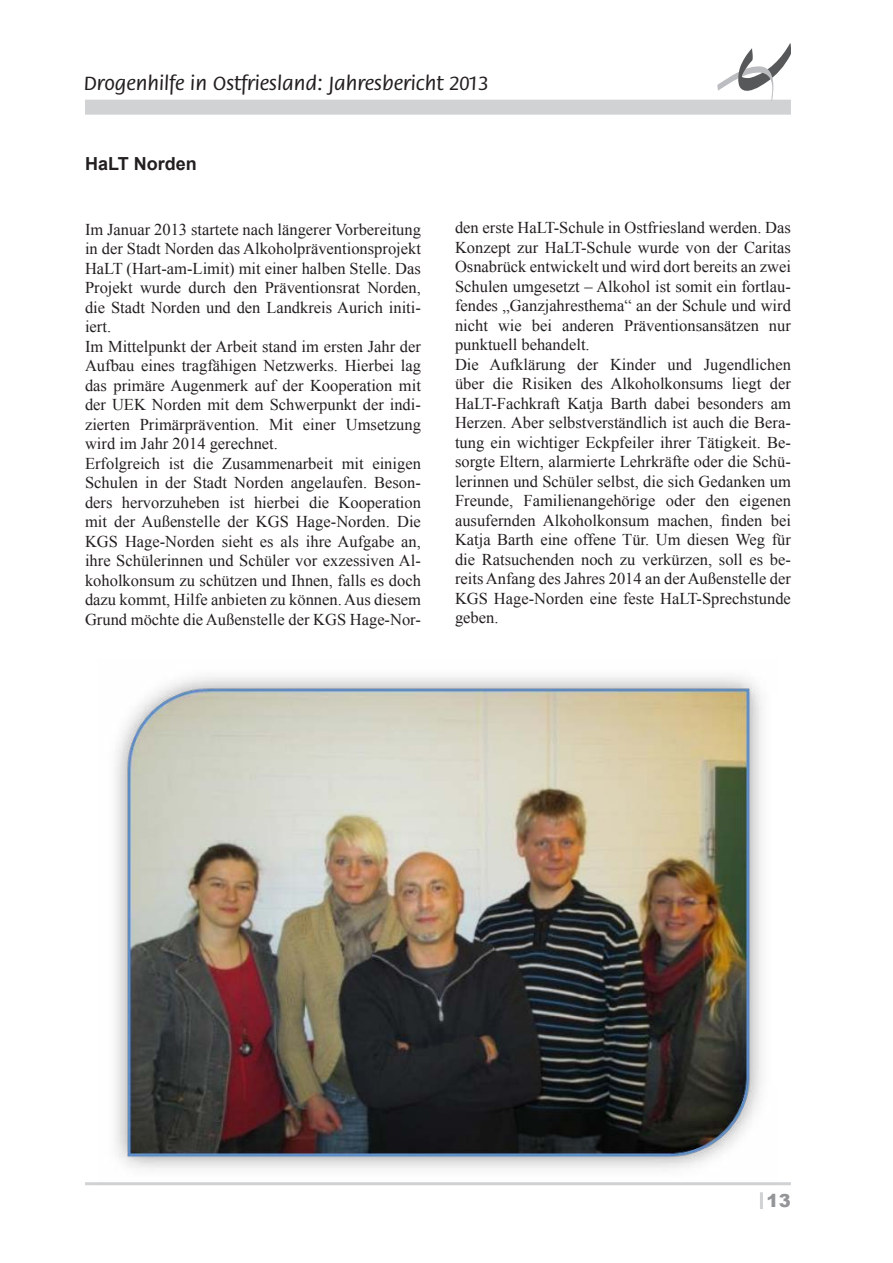
<style>
.page{position:relative;width:893px;height:1263px;background:#fff}
.page>*{position:absolute;margin:0;border:0;box-sizing:border-box;transform-origin:0 0}
.t1{font:500 21px "Flora";color:#231f20}
.t2{font:700 18px "Arial";color:#231f20}
.t3{font:900 18px "Arial";color:#939598}
.t4{font:16.5px/19.5px "Times New Roman";color:#231f20}
</style>
<div class="page">
<div style="left:85px;top:100px;width:706px;height:15px;background:#d1d2d4"></div>
<svg style="left:718px;top:43px;width:73px;height:57px"></svg>
<hr style="left:85px;top:1182px;width:706px;height:3px;background:#d1d2d4">
<hr style="left:760px;top:1192px;width:3px;height:17px;background:#d1d2d4">
<img style="left:115px;top:677px;width:648px;height:492px">
<p class="t1" style="left:84px;top:72px;width:406px">Drogenhilfe in Ostfriesland: Jahresbericht 2013</p>
<p class="t2" style="left:85px;top:152px;width:113px">HaLT Norden</p>
<p class="t4" style="left:85px;top:219px;width:337px">Im Januar 2013 startete nach längerer Vorbereitung in der Stadt Norden das Alkoholpräventionsprojekt HaLT (Hart-am-Limit) mit einer halben Stelle. Das Projekt wurde durch den Präventionsrat Norden, die Stadt Norden und den Landkreis Aurich initi&shy;iert.<br>Im Mittelpunkt der Arbeit stand im ersten Jahr der Aufbau eines tragfähigen Netzwerks. Hierbei lag das primäre Augenmerk auf der Kooperation mit der UEK Norden mit dem Schwerpunkt der indi&shy;zierten Primärprävention. Mit einer Umsetzung wird im Jahr 2014 gerechnet.<br>Erfolgreich ist die Zusammenarbeit mit einigen Schulen in der Stadt Norden angelaufen. Beson&shy;ders hervorzuheben ist hierbei die Kooperation mit der Außenstelle der KGS Hage-Norden. Die KGS Hage-Norden sieht es als ihre Aufgabe an, ihre Schülerinnen und Schüler vor exzessiven Al&shy;koholkonsum zu schützen und Ihnen, falls es doch dazu kommt, Hilfe anbieten zu können. Aus diesem Grund möchte die Außenstelle der KGS Hage-Nor-</p>
<p class="t4" style="left:455px;top:218px;width:337px">den erste HaLT-Schule in Ostfriesland werden. Das Konzept zur HaLT-Schule wurde von der Caritas Osnabrück entwickelt und wird dort bereits an zwei Schulen umgesetzt – Alkohol ist somit ein fortlau&shy;fendes „Ganzjahresthema“ an der Schule und wird nicht wie bei anderen Präventionsansätzen nur punktuell behandelt.<br>Die Aufklärung der Kinder und Jugendlichen über die Risiken des Alkoholkonsums liegt der HaLT-Fachkraft Katja Barth dabei besonders am Herzen. Aber selbstverständlich ist auch die Bera&shy;tung ein wichtiger Eckpfeiler ihrer Tätigkeit. Be&shy;sorgte Eltern, alarmierte Lehrkräfte oder die Schü&shy;lerinnen und Schüler selbst, die sich Gedanken um Freunde, Familienangehörige oder den eigenen ausufernden Alkoholkonsum machen, finden bei Katja Barth eine offene Tür. Um diesen Weg für die Ratsuchenden noch zu verkürzen, soll es be&shy;reits Anfang des Jahres 2014 an der Außenstelle der KGS Hage-Norden eine feste HaLT-Sprechstunde geben.</p>
<p class="t3" style="left:767px;top:1188px;width:26px">13</p>
</div>
